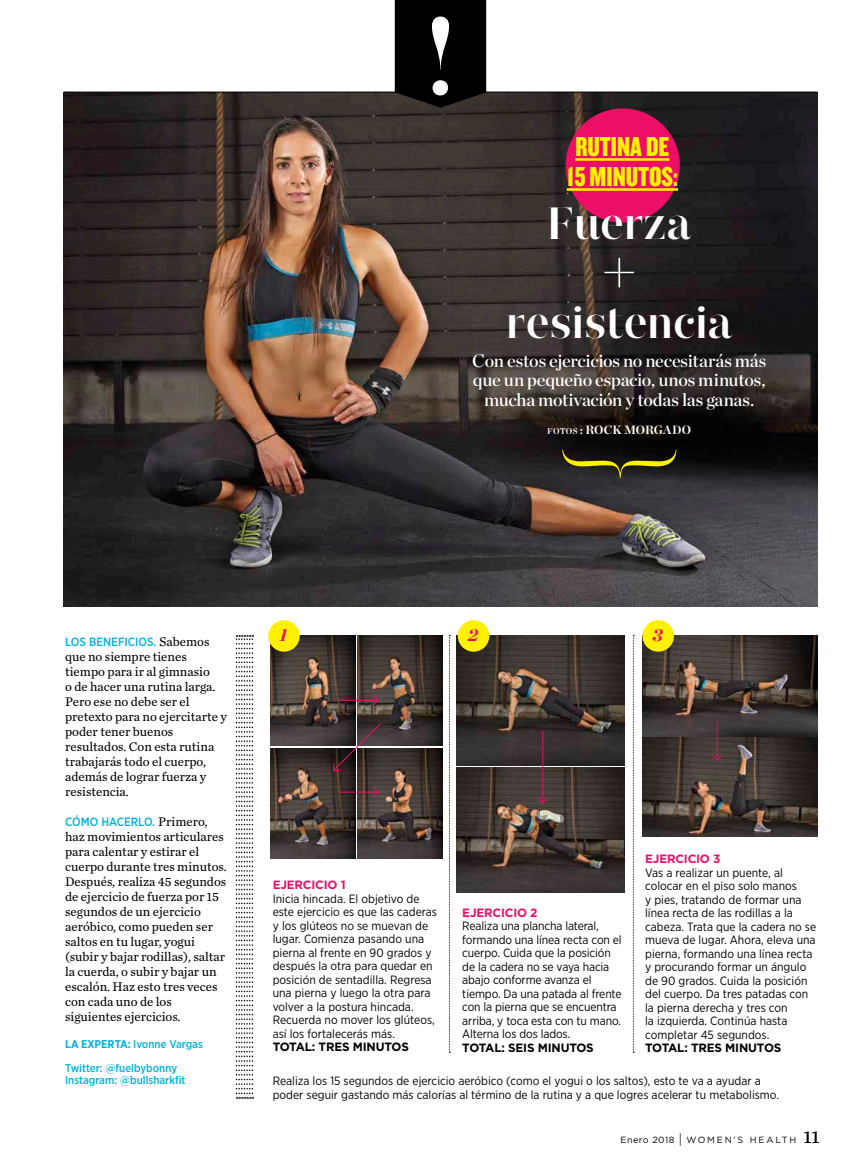
<style>
.page{position:relative;width:864px;height:1170px;background:#fff}
.page>*{position:absolute;margin:0;border:0;box-sizing:border-box;transform-origin:0 0}
.t1{font:900 66px "Chronicle Display";color:#fff}
.t2{font:700 45px "Narziss";color:#fff}
.t3{font:28.5px/30px "Knockout 69 Full Liteweight";color:#fff100;text-align:center}
.t4{font:600 18px/19.5px "Chronicle Display";letter-spacing:-.015em;color:#fff;text-align:center}
.t5{font:italic 900 17.4px "Chronicle Display";color:#ed0e68}
.t6{font:13.2px/15px "Chronicle Text G2";color:#000}
.t7{font:12px/13.5px "Gotham Narrow";color:#000}
.t8{font:500 12px "Gotham Narrow";color:#00b2dd}
.t9{font:700 12px "Chronicle Display";letter-spacing:.015em;color:#fff}
.t10{font:500 11.25px/24px "Gotham Narrow";color:#00b2dd}
.t11{font:9px "Gotham";letter-spacing:.13em;color:#000}
.s1{font-size:8.4px}
.s2{font-family:"Chronicle Text G2";font-weight:400;font-size:13.2px;color:#000}
.s3{font-weight:700}
.s4{font-family:"Gotham";font-weight:700;color:#ed0e68}
.s5{font-family:"Gotham";font-weight:700}
.s6{font-weight:300;font-size:13.5px}
.s7{font-family:"Whitman Bold LF";font-size:18.75px}
</style>
<div class="page">
<img style="left:64px;top:93px;width:753px;height:514px">
<img style="left:642px;top:635px;width:175px;height:201px">
<hr style="left:64px;top:92px;width:753px;height:1px;background:#000">
<svg style="left:394px;top:0;width:92px;height:108px;background:#191918"></svg>
<img style="left:456px;top:635px;width:168px;height:130px">
<img style="left:456px;top:767px;width:168px;height:125px">
<img style="left:270px;top:635px;width:85px;height:110px">
<img style="left:357px;top:635px;width:85px;height:110px">
<img style="left:270px;top:748px;width:85px;height:110px">
<img style="left:357px;top:748px;width:85px;height:110px">
<div style="left:565px;top:108px;width:114px;height:114px;background:#ed0e68;border-radius:50%"></div>
<hr style="left:575px;top:158px;width:94px;height:3px;background:#fff100">
<hr style="left:566px;top:188px;width:111px;height:3px;background:#fff100">
<div style="left:268px;top:620px;width:31px;height:31px;background:#fff100;border-radius:50%"></div>
<div style="left:457px;top:620px;width:32px;height:31px;background:#fff100;border-radius:50%"></div>
<div style="left:642px;top:620px;width:31px;height:31px;background:#fff100;border-radius:50%"></div>
<svg style="left:449px;top:635px;width:1px;height:417px"></svg>
<svg style="left:632px;top:634px;width:2px;height:418px"></svg>
<svg style="left:236px;top:635px;width:17px;height:463px"></svg>
<hr style="left:339px;top:700px;width:39px;height:1px;background:#ed0e68">
<svg style="left:372px;top:694px;width:7px;height:12px"></svg>
<hr style="left:716px;top:720px;width:1px;height:40px;background:#ed0e68">
<svg style="left:711px;top:753px;width:11px;height:8px"></svg>
<hr style="left:542px;top:730px;width:1px;height:72px;background:#ed0e68">
<svg style="left:536px;top:796px;width:12px;height:7px"></svg>
<svg style="left:332px;top:722px;width:49px;height:49px;background:#433637"></svg>
<hr style="left:339px;top:791px;width:39px;height:1px;background:#ed0e68">
<svg style="left:372px;top:786px;width:7px;height:12px"></svg>
<svg style="left:562px;top:449px;width:114px;height:29px;background:#3b3815"></svg>
<p class="t3" style="left:566px;top:130px;width:113px">RUTINA DE<br>15 MINUTOS:</p>
<p class="t2" style="left:547px;top:197px;width:145px">Fuerza</p>
<p class="t1" style="left:600px;top:228px;width:38px">+</p>
<p class="t2" style="left:506px;top:296px;width:227px">resistencia</p>
<p class="t4" style="left:472px;top:350px;width:296px">Con estos ejercicios no necesitarás más que un pequeño espacio, unos minutos, mucha motivación y todas las ganas.</p>
<p class="t9" style="left:547px;top:422px;width:145px"><span class="s1">FOTOS</span> : ROCK MORGADO</p>
<p class="t8" style="left:65px;top:634px;width:146px">LOS BENEFICIOS. <span class="s2">Sabemos</span></p>
<p class="t5" style="left:279px;top:623px;width:9px">1</p>
<p class="t5" style="left:467px;top:623px;width:12px">2</p>
<p class="t5" style="left:652px;top:623px;width:12px">3</p>
<p class="t6" style="left:65px;top:648px;width:163px">que no siempre tienes tiempo para ir al gimnasio<br>o de hacer una rutina larga.<br>Pero ese no debe ser el pretexto para no ejercitarte y poder tener buenos resultados. Con esta rutina trabajarás todo el cuerpo, además de lograr fuerza y resistencia.</p>
<p class="t8" style="left:65px;top:814px;width:144px">CÓMO HACERLO. <span class="s2">Primero,</span></p>
<p class="t6" style="left:65px;top:828px;width:163px">haz movimientos articulares para calentar y estirar el cuerpo durante tres minutos.<br>Después, realiza 45 segundos de ejercicio de fuerza por 15 segundos de un ejercicio aeróbico, como pueden ser saltos en tu lugar, yogui (subir y bajar rodillas), saltar la cuerda, o subir y bajar un escalón. Haz esto tres veces con cada uno de los siguientes ejercicios.</p>
<p class="t10" style="left:65px;top:1031px;width:139px"><span class="s3">LA EXPERTA:</span> Ivonne Vargas<br>Twitter: @fuelbybonny</p>
<p class="t10" style="left:65px;top:1067px;width:122px">Instagram: @bullsharkfit</p>
<p class="t7" style="left:645px;top:852px;width:172px"><span class="s4">EJERCICIO 3<br></span>Vas a realizar un puente, al colocar en el piso solo manos<br>y pies, tratando de formar una línea recta de las rodillas a la cabeza. Trata que la cadera no se mueva de lugar. Ahora, eleva una pierna, formando una línea recta y procurando formar un ángulo de 90 grados. Cuida la posición del cuerpo. Da tres patadas con la pierna derecha y tres con<br>la izquierda. Continúa hasta completar 45 segundos.<br><span class="s5">TOTAL: TRES MINUTOS</span></p>
<p class="t7" style="left:272px;top:877px;width:166px"><span class="s4">EJERCICIO 1<br></span>Inicia hincada. El objetivo de este ejercicio es que las caderas y los glúteos no se muevan de lugar. Comienza pasando una pierna al frente en 90 grados y después la otra para quedar en posición de sentadilla. Regresa una pierna y luego la otra para volver a la postura hincada.<br>Recuerda no mover los glúteos, así los fortalecerás más.<br><span class="s5">TOTAL: TRES MINUTOS</span></p>
<p class="t7" style="left:462px;top:905px;width:161px"><span class="s4">EJERCICIO 2<br></span>Realiza una plancha lateral, formando una línea recta con el cuerpo. Cuida que la posición de la cadera no se vaya hacia abajo conforme avanza el tiempo. Da una patada al frente con la pierna que se encuentra arriba, y toca esta con tu mano.<br>Alterna los dos lados.<br><span class="s5">TOTAL: SEIS MINUTOS</span></p>
<p class="t7" style="left:272px;top:1073px;width:507px">Realiza los 15 segundos de ejercicio aeróbico (como el yogui o los saltos), esto te va a ayudar a poder seguir gastando más calorías al término de la rutina y a que logres acelerar tu metabolismo.</p>
<p class="t11" style="left:620px;top:1133px;width:200px">Enero 2018 <span class="s6">|</span> WOMEN’S HEALTH <span class="s7">11</span></p>
</div>
